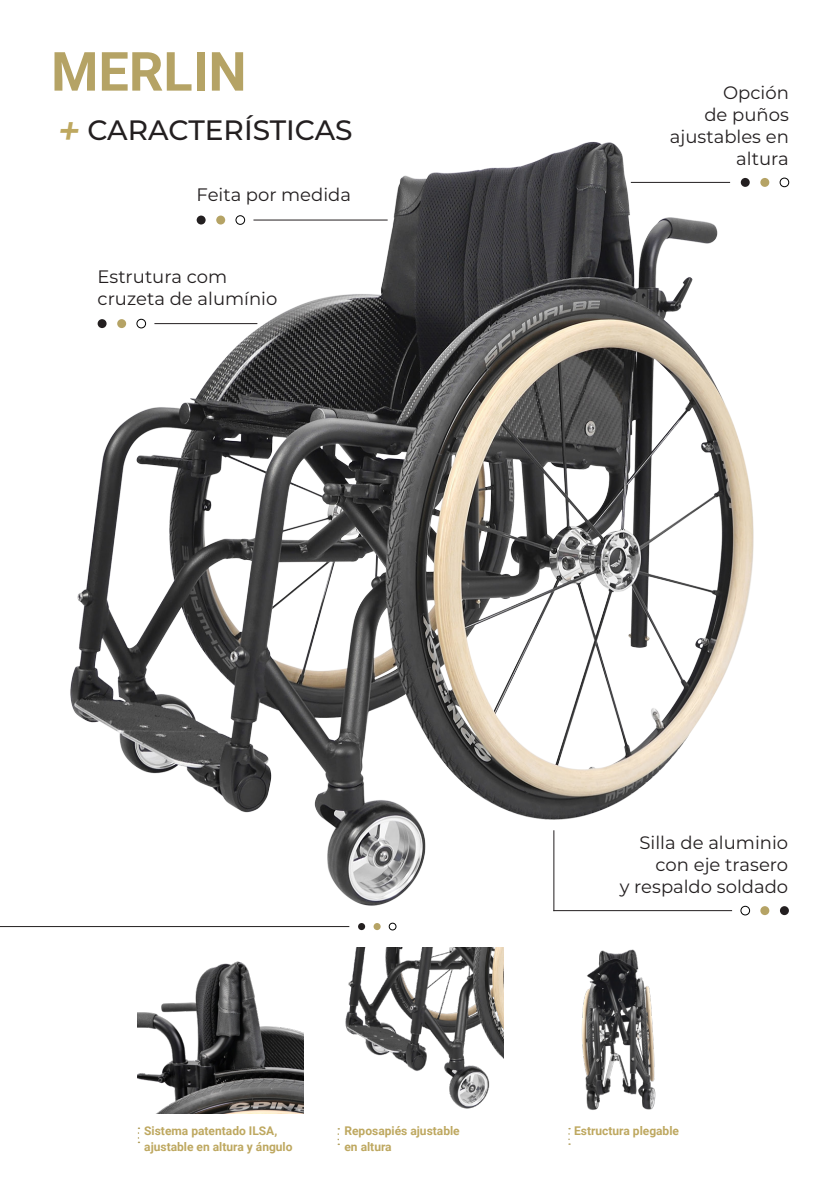
<style>
.page{position:relative;width:840px;height:1191px;background:#fff}
.page>*{position:absolute;margin:0;border:0;box-sizing:border-box;transform-origin:0 0}
.título{font:700 54px "Roboto";color:#b5a365}
.t1{font:500 28px "Montserrat";color:#231f20}
.texto{font:18px/22px "Montserrat";color:#231f20}
.t2{font:700 12px/16px "Roboto";color:#bea860}
.s1{font-family:"Neue Metana";font-weight:700;font-style:italic;color:#bea860}
</style>
<div class="page">
<img style="left:70px;top:141px;width:684px;height:783px">
<div style="left:196px;top:215px;width:9px;height:9px;background:#231f20;border-radius:50%"></div>
<div style="left:216px;top:215px;width:9px;height:9px;background:#b5a365;border-radius:50%"></div>
<div style="left:236px;top:216px;width:8px;height:8px;background:#fff;border-radius:50%"></div>
<div style="left:236px;top:215px;width:9px;height:9px;border:1px solid #000001;border-radius:50%"></div>
<hr style="left:253px;top:219px;width:134px;height:1px;background:#231f20">
<div style="left:98px;top:319px;width:8px;height:9px;background:#231f20;border-radius:50%"></div>
<div style="left:117px;top:319px;width:9px;height:9px;background:#b5a365;border-radius:50%"></div>
<div style="left:137px;top:319px;width:8px;height:9px;background:#fff;border-radius:50%"></div>
<div style="left:137px;top:319px;width:9px;height:9px;border:1px solid #000001;border-radius:50%"></div>
<hr style="left:154px;top:323px;width:103px;height:1px;background:#231f20">
<div style="left:779px;top:906px;width:9px;height:9px;background:#231f20;border-radius:50%"></div>
<div style="left:760px;top:906px;width:8px;height:9px;background:#b5a365;border-radius:50%"></div>
<div style="left:740px;top:906px;width:9px;height:9px;background:#fff;border-radius:50%"></div>
<div style="left:740px;top:906px;width:9px;height:9px;border:1px solid #000001;border-radius:50%"></div>
<hr style="left:553px;top:910px;width:178px;height:1px;background:#231f20">
<div style="left:358px;top:923px;width:7px;height:7px;background:#231f20;border-radius:50%"></div>
<div style="left:373px;top:923px;width:7px;height:7px;background:#b5a365;border-radius:50%"></div>
<div style="left:389px;top:923px;width:7px;height:7px;border:1px solid #000001;border-radius:50%"></div>
<hr style="left:0;top:926px;width:349px;height:1px;background:#231f20">
<img style="left:138px;top:961px;width:165px;height:152px">
<img style="left:345px;top:947px;width:158px;height:162px">
<img style="left:582px;top:949px;width:74px;height:161px">
<svg style="left:337px;top:1128px;width:2px;height:17px"></svg>
<hr style="left:553px;top:830px;width:1px;height:81px;background:#231f20">
<div style="left:740px;top:178px;width:9px;height:9px;background:#231f20;border-radius:50%"></div>
<div style="left:760px;top:178px;width:8px;height:9px;background:#b5a365;border-radius:50%"></div>
<div style="left:779px;top:178px;width:9px;height:9px;border:1px solid #000001;border-radius:50%"></div>
<hr style="left:630px;top:182px;width:99px;height:1px;background:#231f20">
<p class="título" style="left:51px;top:34px;width:197px">MERLIN</p>
<h2 class="t1" style="left:57px;top:111px;width:297px"><span class="s1">+</span>CARACTERÍSTICAS</h2>
<p class="texto" style="left:196px;top:183px;width:156px">Feita por medida</p>
<p class="texto" style="left:98px;top:265px;width:181px">Estrutura com cruzeta de alumínio</p>
<p class="texto" style="left:669px;top:81px;width:120px;text-align:right">Opción<br>de puños ajustables en altura</p>
<p class="t2" style="left:144px;top:1122px;width:150px">Sistema patentado ILSA, ajustable en altura y ángulo</p>
<p class="t2" style="left:344px;top:1122px;width:117px">Reposapiés ajustable</p>
<p class="t2" style="left:344px;top:1138px;width:49px">en altura</p>
<p class="texto" style="left:639px;top:831px;width:150px">Silla de aluminio</p>
<p class="texto" style="left:655px;top:853px;width:134px">con eje trasero</p>
<p class="texto" style="left:619px;top:875px;width:170px">y respaldo soldado</p>
<p class="t2" style="left:573px;top:1122px;width:106px">Estructura plegable</p>
</div>
